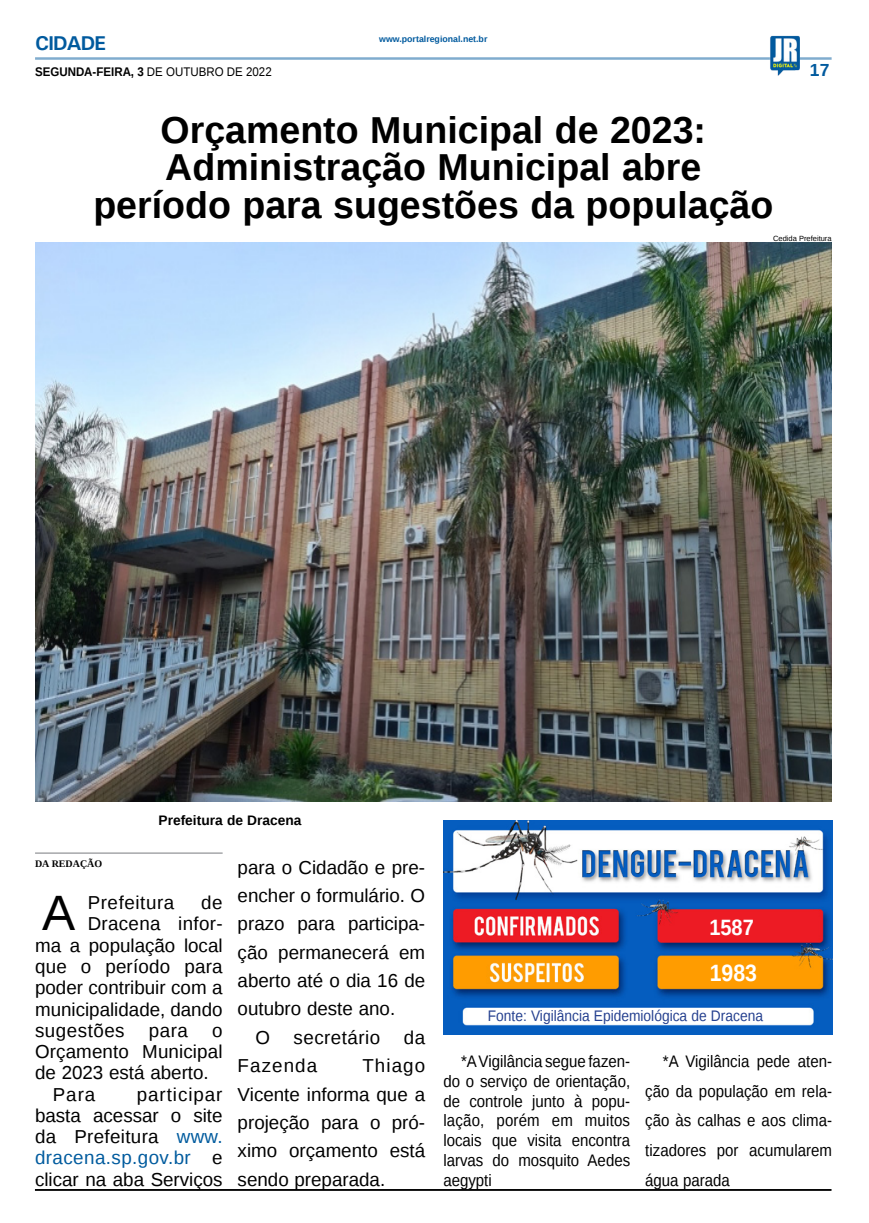
<style>
.page{position:relative;width:869px;height:1223px;background:#fff}
.page>*{position:absolute;margin:0;border:0;box-sizing:border-box;transform-origin:0 0}
.MATÉRIA{font:49.62px "Liberation Sans";color:#000}
.TÍTULO{font:700 37.5px/37.5px "Liberation Sans";color:#000}
.t1{font:700 23.62px "Liberation Sans";color:#fff;scale:.9 1}
.t2{font:700 22.25px "Liberation Sans";color:#fff;scale:.9 1}
.TITULO_PG{font:700 20px "Univers";letter-spacing:-.04em;color:#005a9e}
.MATÉRIA-2{font:18.75px/28.4px "Liberation Sans";color:#000;text-align:justify}
.MATÉRIA-3{font:18.75px "Liberation Sans";letter-spacing:.025em;color:#000}
.MATÉRIA-4{font:18.75px "Liberation Sans";letter-spacing:.03em;color:#000}
.MATÉRIA-5{font:18.75px "Liberation Sans";letter-spacing:.055em;color:#000}
.TÍTULO-2{font:700 17.5px "Liberation Sans";color:#005a9e}
.MATÉRIA-6{font:16.62px/19.8px "Liberation Sans";color:#000;text-align:justify;scale:.9 1}
.MATÉRIA-7{font:15.25px "Liberation Sans";color:#25408f;scale:.9 1}
.LEGENDA{font:700 13.75px "Liberation Sans";color:#000}
.DATA_PG{font:700 12.5px "Liberation Sans";color:#000;scale:.92 1}
.CRÉDITO_NOME{font:700 10px "Liberation Serif";color:#000}
.DATA_PG-2{font:700 8.75px "Liberation Sans";color:#005a9e}
.CRÉDITO_FOTO{font:7.5px "Liberation Sans";color:#000}
.s1{font-weight:400}
.s2{color:#005b9e}
</style>
<div class="page">
<hr style="left:35px;top:57px;width:796px;height:3px;background:#005a9e">
<img style="left:769px;top:36px;width:30px;height:40px">
<hr style="left:35px;top:1189px;width:796px;height:1px;background:#000">
<hr style="left:35px;top:1190px;width:796px;height:1px;background:#000">
<img style="left:443px;top:820px;width:388px;height:214px">
<img style="left:36px;top:243px;width:795px;height:559px">
<hr style="left:35px;top:852px;width:187px;height:1px;background:#939598">
<p class="TITULO_PG" style="left:35px;top:31px;width:72px">CIDADE</p>
<p class="DATA_PG" style="left:35px;top:63px;width:258px">SEGUNDA-FEIRA, 3 <span class="s1">DE OUTUBRO DE 2022</span></p>
<p class="DATA_PG-2" style="left:379px;top:33px;width:110px">www.portalregional.net.br</p>
<p class="TÍTULO" style="left:160px;top:110px;width:546px">Orçamento Municipal de 2023:<br>Administração Municipal abre</p>
<p class="TÍTULO" style="left:93px;top:185px;width:681px">período para sugestões da população</p>
<p class="TÍTULO-2" style="left:809px;top:58px;width:21px">17</p>
<p class="CRÉDITO_FOTO" style="left:772px;top:234px;width:60px">Cedida Prefeitura</p>
<p class="LEGENDA" style="left:158px;top:811px;width:144px">Prefeitura de Dracena</p>
<p class="CRÉDITO_NOME" style="left:35px;top:856px;width:69px">DA REDAÇÃO</p>
<p class="MATÉRIA" style="left:42px;top:885px;width:35px">A</p>
<p class="MATÉRIA-4" style="left:88px;top:892px;width:88px">Prefeitura</p>
<p class="MATÉRIA-2" style="left:201px;top:889px;width:23px">de</p>
<p class="MATÉRIA-2" style="left:88px;top:910px;width:136px">Dracena infor-</p>
<p class="MATÉRIA-2" style="left:35px;top:931px;width:189px">ma a população local</p>
<p class="MATÉRIA-2" style="left:35px;top:953px;width:189px">que o período para</p>
<p class="MATÉRIA-2" style="left:35px;top:974px;width:189px">poder contribuir com a</p>
<p class="MATÉRIA-2" style="left:35px;top:995px;width:189px">municipalidade, dando</p>
<p class="MATÉRIA-3" style="left:35px;top:1019px;width:91px">sugestões</p>
<p class="MATÉRIA-2" style="left:149px;top:1016px;width:41px">para</p>
<p class="MATÉRIA-2" style="left:35px;top:1020px;width:189px;line-height:21.2px;text-indent:177px">o Orçamento Municipal de 2023 está aberto.</p>
<p class="MATÉRIA-2" style="left:53px;top:1080px;width:44px">Para</p>
<p class="MATÉRIA-2" style="left:35px;top:1084px;width:189px;line-height:21.2px;text-indent:102px">participar basta acessar o site da Prefeitura <span class="s2">www. dracena.sp.gov.br</span> e clicar na aba Serviços</p>
<p class="MATÉRIA-2" style="left:237px;top:853px;width:189px">para o Cidadão e pre&shy;encher o formulário. O prazo para participa&shy;ção permanecerá em aberto até o dia 16 de outubro deste ano.</p>
<p class="MATÉRIA-2" style="left:255px;top:1023px;width:16px">O</p>
<p class="MATÉRIA-3" style="left:293px;top:1026px;width:88px">secretário</p>
<p class="MATÉRIA-2" style="left:403px;top:1023px;width:23px">da</p>
<p class="MATÉRIA-5" style="left:237px;top:1055px;width:81px">Fazenda</p>
<p class="MATÉRIA-2" style="left:237px;top:1052px;width:189px;text-indent:125px">Thiago Vicente informa que a projeção para o pró&shy;ximo orçamento está sendo preparada.</p>
<p class="t2" style="left:709px;top:912px;width:51px">1587</p>
<p class="t1" style="left:709px;top:956px;width:54px">1983</p>
<p class="MATÉRIA-7" style="left:487px;top:1007px;width:307px">Fonte: Vigilância Epidemiológica de Dracena</p>
<p class="MATÉRIA-6" style="left:443px;top:1052px;width:209px;text-indent:18px">*A Vigilância segue fazen&shy;do o serviço de orientação, de controle junto à popu&shy;lação, porém em muitos locais que visita encontra larvas do mosquito Aedes aegypti</p>
<p class="MATÉRIA-6" style="left:645px;top:1047px;width:209px;line-height:29.6px;text-indent:18px">*A Vigilância pede aten&shy;ção da população em rela&shy;ção às calhas e aos clima&shy;tizadores por acumularem água parada</p>
</div>
